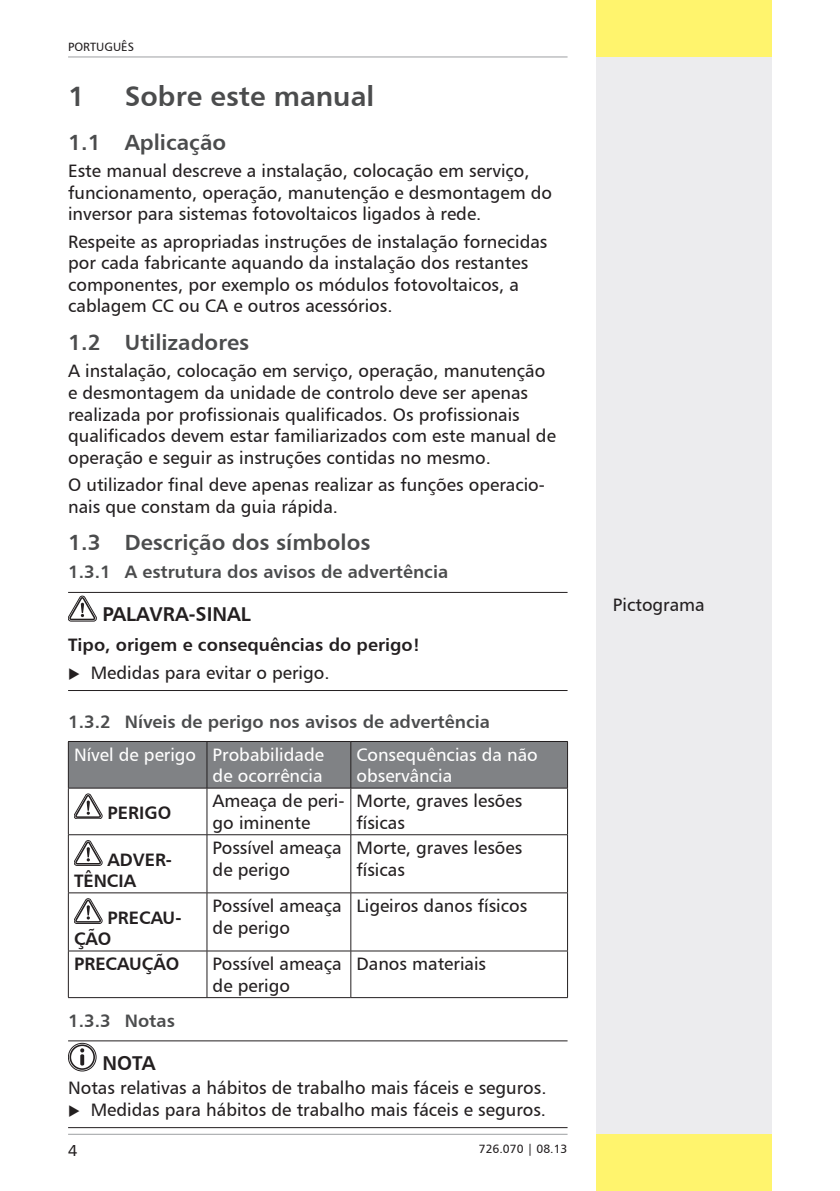
<style>
.page{position:relative;width:840px;height:1191px;background:#fff}
.page>*{position:absolute;margin:0;border:0;box-sizing:border-box;transform-origin:0 0}
.t1{font:28px "Humanist 777 BT Bold B";color:#4b4c4d}
.t2{font:22px "Humanist 777 BT Bold B";color:#4b4c4d}
.t3{font:20px "Humanist 777 BT Bold B";color:#231f20}
.t4{font:18px/21.6px "Humanist 777 BT Roman B";color:#231f20}
.t5{font:18px "Humanist 777 BT Bold B";color:#4b4c4d}
.t6{font:18px/21.6px "Humanist 777 BT Bold B";color:#231f20}
.t7{font:18px/21.6px "Humanist 777 BT Roman B";color:#fff;text-align:right}
.t8{font:12px "Humanist 777 BT Roman B";color:#231f20}
</style>
<div class="page">
<div style="left:595px;top:57px;width:176px;height:1077px;background:#ececee"></div>
<div style="left:595px;top:0;width:176px;height:57px;background:#fff46d"></div>
<div style="left:595px;top:1134px;width:176px;height:57px;background:#fff46d"></div>
<hr style="left:68px;top:1134px;width:499px;height:1px;background:#9d9fa2">
<hr style="left:68px;top:57px;width:499px;height:1px;background:#9d9fa2">
<hr style="left:68px;top:592px;width:499px;height:1px;background:#231f20">
<hr style="left:68px;top:690px;width:499px;height:1px;background:#231f20">
<hr style="left:68px;top:1040px;width:499px;height:1px;background:#231f20">
<hr style="left:68px;top:1127px;width:499px;height:1px;background:#231f20">
<svg style="left:68px;top:596px;width:28px;height:25px"></svg>
<div style="left:69px;top:742px;width:498px;height:45px;background:#808285"></div>
<hr style="left:68px;top:741px;width:139px;height:1px;background:#231f20">
<hr style="left:68px;top:741px;width:1px;height:47px;background:#231f20">
<hr style="left:207px;top:741px;width:143px;height:1px;background:#231f20">
<hr style="left:206px;top:741px;width:1px;height:47px;background:#231f20">
<hr style="left:350px;top:741px;width:217px;height:1px;background:#231f20">
<hr style="left:350px;top:741px;width:1px;height:47px;background:#231f20">
<hr style="left:567px;top:741px;width:1px;height:47px;background:#231f20">
<hr style="left:68px;top:787px;width:139px;height:1px;background:#231f20">
<hr style="left:68px;top:788px;width:1px;height:46px;background:#231f20">
<hr style="left:207px;top:787px;width:143px;height:1px;background:#231f20">
<hr style="left:206px;top:788px;width:1px;height:46px;background:#231f20">
<hr style="left:350px;top:787px;width:217px;height:1px;background:#231f20">
<hr style="left:350px;top:788px;width:1px;height:46px;background:#231f20">
<hr style="left:567px;top:788px;width:1px;height:46px;background:#231f20">
<hr style="left:68px;top:834px;width:139px;height:1px;background:#231f20">
<hr style="left:68px;top:835px;width:1px;height:57px;background:#231f20">
<hr style="left:207px;top:834px;width:143px;height:1px;background:#231f20">
<hr style="left:206px;top:835px;width:1px;height:57px;background:#231f20">
<hr style="left:350px;top:834px;width:217px;height:1px;background:#231f20">
<hr style="left:350px;top:835px;width:1px;height:57px;background:#231f20">
<hr style="left:567px;top:835px;width:1px;height:57px;background:#231f20">
<hr style="left:68px;top:892px;width:139px;height:1px;background:#231f20">
<hr style="left:68px;top:893px;width:1px;height:57px;background:#231f20">
<hr style="left:207px;top:892px;width:143px;height:1px;background:#231f20">
<hr style="left:206px;top:893px;width:1px;height:57px;background:#231f20">
<hr style="left:350px;top:892px;width:217px;height:1px;background:#231f20">
<hr style="left:350px;top:893px;width:1px;height:57px;background:#231f20">
<hr style="left:567px;top:893px;width:1px;height:57px;background:#231f20">
<hr style="left:68px;top:950px;width:139px;height:1px;background:#231f20">
<hr style="left:68px;top:951px;width:1px;height:46px;background:#231f20">
<hr style="left:207px;top:950px;width:143px;height:1px;background:#231f20">
<hr style="left:206px;top:951px;width:1px;height:46px;background:#231f20">
<hr style="left:350px;top:950px;width:217px;height:1px;background:#231f20">
<hr style="left:350px;top:951px;width:1px;height:46px;background:#231f20">
<hr style="left:567px;top:951px;width:1px;height:46px;background:#231f20">
<hr style="left:68px;top:997px;width:139px;height:1px;background:#231f20">
<hr style="left:207px;top:997px;width:143px;height:1px;background:#231f20">
<hr style="left:350px;top:997px;width:217px;height:1px;background:#231f20">
<svg style="left:74px;top:794px;width:28px;height:25px"></svg>
<svg style="left:74px;top:840px;width:28px;height:25px"></svg>
<svg style="left:74px;top:898px;width:28px;height:25px"></svg>
<svg style="left:68px;top:1043px;width:28px;height:28px"></svg>
<div style="left:68px;top:1043px;width:28px;height:28px;border:1px solid #231f20;border-radius:50%"></div>
<div style="left:69px;top:1044px;width:26px;height:25px;border:2px solid #231f20;border-radius:50%"></div>
<div style="left:80px;top:1054px;width:4px;height:11px;border:2px solid #231f20"></div>
<svg style="left:80px;top:1048px;width:4px;height:16px"></svg>
<p class="t8" style="left:68px;top:39px;width:67px">PORTUGUÊS</p>
<h1 class="t1" style="left:68px;top:79px;width:18px">1</h1>
<h1 class="t1" style="left:125px;top:79px;width:251px">Sobre este manual</h1>
<p class="t2" style="left:68px;top:128px;width:159px">1.1 Aplicação</p>
<p class="t4" style="left:68px;top:160px;width:485px">Este manual descreve a instalação, colocação em serviço, funcionamento, operação, manutenção e desmontagem do inversor para sistemas fotovoltaicos ligados à rede.</p>
<p class="t4" style="left:68px;top:230px;width:480px">Respeite as apropriadas instruções de instalação fornecidas por cada fabricante aquando da instalação dos restantes componentes, por exemplo os módulos fotovoltaicos, a cablagem CC ou CA e outros acessórios.</p>
<p class="t2" style="left:68px;top:328px;width:182px">1.2 Utilizadores</p>
<p class="t4" style="left:68px;top:360px;width:489px">A instalação, colocação em serviço, operação, manutenção e desmontagem da unidade de controlo deve ser apenas realizada por profissionais qualificados. Os profissionais qualificados devem estar familiarizados com este manual de operação e seguir as instruções contidas no mesmo.</p>
<p class="t4" style="left:68px;top:474px;width:478px">O utilizador final deve apenas realizar as funções operacio&shy;nais que constam da guia rápida.</p>
<p class="t2" style="left:68px;top:529px;width:304px">1.3 Descrição dos símbolos</p>
<p class="t5" style="left:68px;top:560px;width:381px">1.3.1 A estrutura dos avisos de advertência</p>
<p class="t3" style="left:102px;top:601px;width:150px">PALAVRA-SINAL</p>
<p class="t6" style="left:68px;top:634px;width:353px">Tipo, origem e consequências do perigo!</p>
<p class="t4" style="left:91px;top:661px;width:240px">Medidas para evitar o perigo.</p>
<p class="t5" style="left:68px;top:710px;width:423px">1.3.2 Níveis de perigo nos avisos de advertência</p>
<p class="t7" style="left:74px;top:743px;width:251px">Nível de perigo Probabilidade de ocorrência</p>
<p class="t7" style="left:356px;top:743px;width:183px;text-align:left">Consequências da não observância</p>
<p class="t6" style="left:107px;top:801px;width:65px">PERIGO</p>
<p class="t4" style="left:212px;top:790px;width:133px">Ameaça de peri&shy;go iminente</p>
<p class="t4" style="left:356px;top:790px;width:167px">Morte, graves lesões físicas</p>
<p class="t6" style="left:74px;top:848px;width:99px;text-indent:33px">ADVER-<br>TÊNCIA</p>
<p class="t6" style="left:74px;top:906px;width:109px;text-indent:33px">PRECAU-<br>ÇÃO</p>
<p class="t4" style="left:212px;top:836px;width:130px">Possível ameaça de perigo</p>
<p class="t4" style="left:356px;top:836px;width:167px">Morte, graves lesões físicas</p>
<p class="t4" style="left:212px;top:894px;width:130px">Possível ameaça de perigo</p>
<p class="t4" style="left:356px;top:894px;width:172px">Ligeiros danos físicos</p>
<p class="t6" style="left:74px;top:952px;width:107px">PRECAUÇÃO</p>
<p class="t4" style="left:212px;top:953px;width:130px">Possível ameaça de perigo</p>
<p class="t4" style="left:356px;top:953px;width:131px">Danos materiais</p>
<p class="t5" style="left:68px;top:1009px;width:108px">1.3.3 Notas</p>
<p class="t3" style="left:102px;top:1050px;width:55px">NOTA</p>
<p class="t4" style="left:68px;top:1076px;width:479px;text-align:right">Notas relativas a hábitos de trabalho mais fáceis e seguros.<br>Medidas para hábitos de trabalho mais fáceis e seguros.</p>
<p class="t8" style="left:478px;top:1141px;width:90px">726.070 | 08.13</p>
<p class="t4" style="left:612px;top:594px;width:93px">Pictograma</p>
</div>
